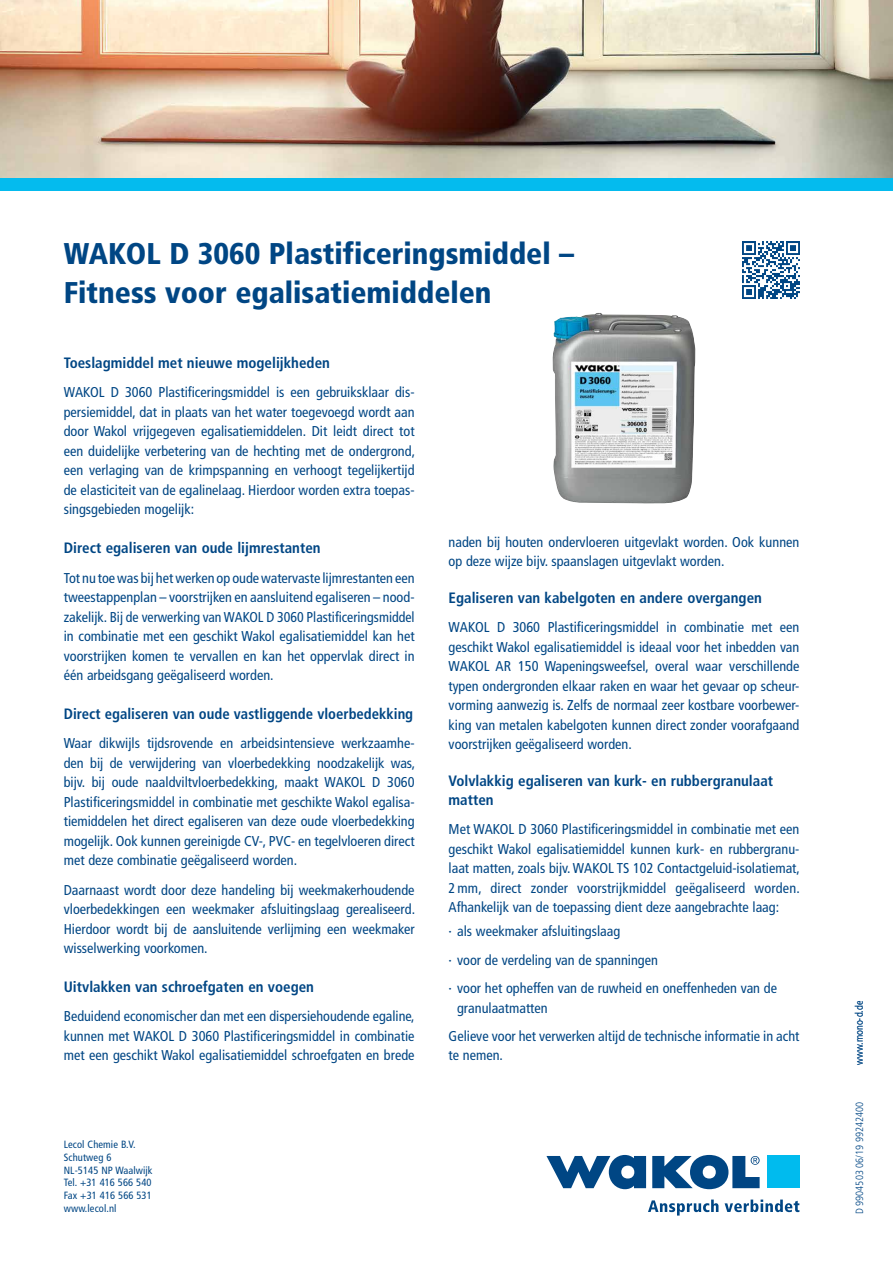
<style>
.page{position:relative;width:893px;height:1263px;background:#fff}
.page>*{position:absolute;margin:0;border:0;box-sizing:border-box;transform-origin:0 0}
.t1{font:900 condensed 30px/39px "Frutiger";color:#004684}
.t2{font:700 condensed 15px/19.5px "Frutiger";color:#004684}
.t3{font:condensed 14.25px/19.5px "Frutiger";color:#004684;text-align:justify}
.t4{font:condensed 10.5px/12.8px "Frutiger";letter-spacing:.01em;color:#004684}
.t5{font:300 condensed 10.5px "Frutiger";color:#004684}
</style>
<div class="page">
<img style="left:0;top:0;width:893px;height:179px">
<div style="left:0;top:179px;width:893px;height:12px;background:#04bbee"></div>
<svg style="left:648px;top:1199px;width:70px;height:16px"></svg>
<svg style="left:725px;top:1199px;width:74px;height:13px"></svg>
<svg style="left:546px;top:1155px;width:100px;height:34px"></svg>
<svg style="left:652px;top:1155px;width:108px;height:34px"></svg>
<div style="left:767px;top:1156px;width:32px;height:32px;background:#0be"></div>
<img style="left:553px;top:313px;width:142px;height:190px">
<img style="left:742px;top:241px;width:57px;height:57px">
<h1 class="t1" style="left:64px;top:234px;width:512px">WAKOL D 3060 Plastificeringsmiddel –<br>Fitness voor egalisatiemiddelen</h1>
<p class="t2" style="left:64px;top:353px;width:268px">Toeslagmiddel met nieuwe mogelijkheden</p>
<p class="t3" style="left:64px;top:383px;width:353px">WAKOL D 3060 Plastificeringsmiddel is een gebruiksklaar dis&shy;persiemiddel, dat in plaats van het water toegevoegd wordt aan door Wakol vrijgegeven egalisatiemiddelen. Dit leidt direct tot een duidelijke verbetering van de hechting met de ondergrond, een verlaging van de krimpspanning en verhoogt tegelijkertijd de elasticiteit van de egalinelaag. Hierdoor worden extra toepas&shy;singsgebieden mogelijk:</p>
<p class="t2" style="left:64px;top:538px;width:258px">Direct egaliseren van oude lijmrestanten</p>
<p class="t3" style="left:64px;top:568px;width:352px">Tot nu toe was bij het werken op oude watervaste lijmrestanten een tweestappenplan – voorstrijken en aansluitend egaliseren – nood&shy;zakelijk. Bij de verwerking van WAKOL D 3060 Plastificeringsmiddel in combinatie met een geschikt Wakol egalisatiemiddel kan het voorstrijken komen te vervallen en kan het oppervlak direct in één arbeidsgang geëgaliseerd worden.</p>
<p class="t2" style="left:64px;top:704px;width:351px">Direct egaliseren van oude vastliggende vloerbedekking</p>
<p class="t3" style="left:64px;top:734px;width:353px">Waar dikwijls tijdsrovende en arbeidsintensieve werkzaamhe&shy;den bij de verwijdering van vloerbedekking noodzakelijk was, bijv. bij oude naaldviltvloerbedekking, maakt WAKOL D 3060<br>Plastificeringsmiddel in combinatie met geschikte Wakol egalisa&shy;tiemiddelen het direct egaliseren van deze oude vloerbedekking mogelijk. Ook kunnen gereinigde CV-, PVC- en tegelvloeren direct met deze combinatie geëgaliseerd worden.</p>
<p class="t3" style="left:64px;top:880px;width:353px">Daarnaast wordt door deze handeling bij weekmakerhoudende vloerbedekkingen een weekmaker afsluitingslaag gerealiseerd.<br>Hierdoor wordt bij de aansluitende verlijming een weekmaker wisselwerking voorkomen.</p>
<p class="t2" style="left:64px;top:977px;width:252px">Uitvlakken van schroefgaten en voegen</p>
<p class="t3" style="left:64px;top:1007px;width:352px">Beduidend economischer dan met een dispersiehoudende egaline, kunnen met WAKOL D 3060 Plastificeringsmiddel in combinatie met een geschikt Wakol egalisatiemiddel schroefgaten en brede</p>
<p class="t4" style="left:64px;top:1138px;width:90px">Lecol Chemie B.V.<br>Schutweg 6<br>NL-5145 NP Waalwijk<br>Tel. +31 416 566 540<br>Fax +31 416 566 531 www.lecol.nl</p>
<p class="t3" style="left:449px;top:532px;width:352px">naden bij houten ondervloeren uitgevlakt worden. Ook kunnen op deze wijze bijv. spaanslagen uitgevlakt worden.</p>
<p class="t2" style="left:449px;top:588px;width:315px">Egaliseren van kabelgoten en andere overgangen</p>
<p class="t3" style="left:449px;top:617px;width:352px">WAKOL D 3060 Plastificeringsmiddel in combinatie met een geschikt Wakol egalisatiemiddel is ideaal voor het inbedden van WAKOL AR 150 Wapeningsweefsel, overal waar verschillende typen ondergronden elkaar raken en waar het gevaar op scheur&shy;vorming aanwezig is. Zelfs de normaal zeer kostbare voorbewer&shy;king van metalen kabelgoten kunnen direct zonder voorafgaand voorstrijken geëgaliseerd worden.</p>
<p class="t2" style="left:449px;top:771px;width:326px">Volvlakkig egaliseren van kurk- en rubbergranulaat matten</p>
<p class="t3" style="left:449px;top:820px;width:353px">Met WAKOL D 3060 Plastificeringsmiddel in combinatie met een geschikt Wakol egalisatiemiddel kunnen kurk- en rubbergranu&shy;laat matten, zoals bijv. WAKOL TS 102 Contactgeluid-isolatiemat, 2 mm, direct zonder voorstrijkmiddel geëgaliseerd worden.<br>Afhankelijk van de toepassing dient deze aangebrachte laag:</p>
<p class="t3" style="left:449px;top:917px;width:330px;line-height:28.5px;text-align:left">· als weekmaker afsluitingslaag<br>· voor de verdeling van de spanningen<br>· voor het opheffen van de ruwheid en oneffenheden van de</p>
<p class="t3" style="left:449px;top:993px;width:352px;line-height:28.5px;text-indent:9px">granulaatmatten<br>Gelieve voor het verwerken altijd de technische informatie in acht</p>
<p class="t3" style="left:449px;top:1046px;width:56px">te nemen.</p>
<p class="t5" style="left:853px;top:1065px;width:66px;rotate:-90deg">www.mono-d.de</p>
<p class="t5" style="left:854px;top:1214px;width:114px;rotate:-90deg">D 9904503 06/19 99242400</p>
</div>
